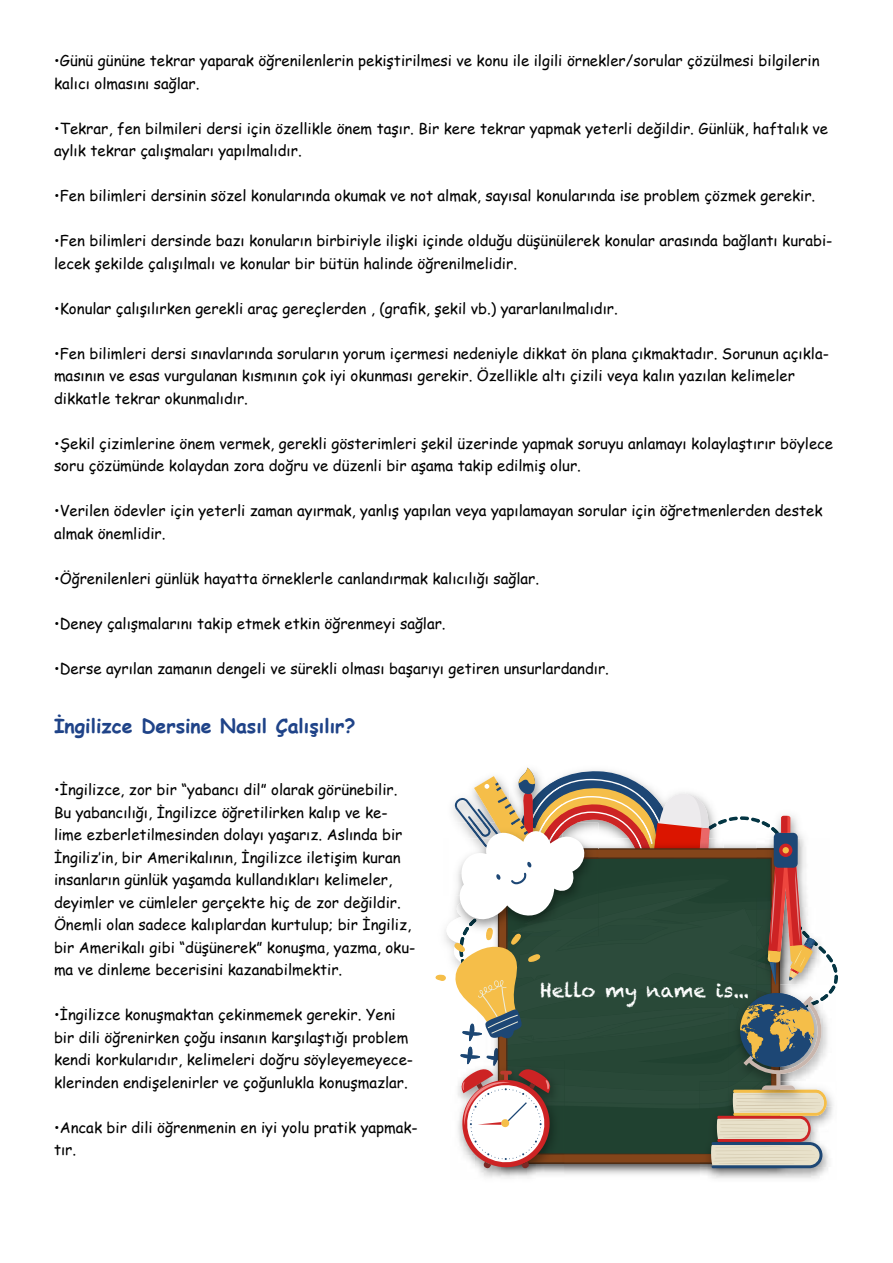
<style>
.page{position:relative;width:893px;height:1263px;background:#fff}
.page>*{position:absolute;margin:0;border:0;box-sizing:border-box;transform-origin:0 0}
.t1{font:700 19.5px "Comic Sans MS";color:#1f4388}
.t2{font:19.5px "Chalkduster";color:#fff}
.t3{font:15px/22.5px "Comic Sans MS";color:#000}
</style>
<div class="page">
<img style="left:446px;top:932px;width:7px;height:29px">
<svg style="left:436px;top:975px;width:10px;height:6px"></svg>
<img style="left:448px;top:932px;width:5px;height:4px">
<svg style="left:453px;top:768px;width:385px;height:404px"></svg>
<p class="t3" style="left:54px;top:49px;width:767px">•Günü gününe tekrar yaparak öğrenilenlerin pekiştirilmesi ve konu ile ilgili örnekler/sorular çözülmesi bilgilerin kalıcı olmasını sağlar.</p>
<p class="t3" style="left:54px;top:116px;width:776px">•Tekrar, fen bilmileri dersi için özellikle önem taşır. Bir kere tekrar yapmak yeterli değildir. Günlük, haftalık ve aylık tekrar çalışmaları yapılmalıdır.</p>
<p class="t3" style="left:54px;top:184px;width:763px">•Fen bilimleri dersinin sözel konularında okumak ve not almak, sayısal konularında ise problem çözmek gerekir.</p>
<p class="t3" style="left:54px;top:229px;width:780px">•Fen bilimleri dersinde bazı konuların birbiriyle ilişki içinde olduğu düşünülerek konular arasında bağlantı kurabi&shy;lecek şekilde çalışılmalı ve konular bir bütün halinde öğrenilmelidir.</p>
<p class="t3" style="left:54px;top:296px;width:565px">•Konular çalışılırken gerekli araç gereçlerden , (grafik, şekil vb.) yararlanılmalıdır.</p>
<p class="t3" style="left:54px;top:341px;width:776px">•Fen bilimleri dersi sınavlarında soruların yorum içermesi nedeniyle dikkat ön plana çıkmaktadır. Sorunun açıkla&shy;masının ve esas vurgulanan kısmının çok iyi okunması gerekir. Özellikle altı çizili veya kalın yazılan kelimeler dikkatle tekrar okunmalıdır.</p>
<p class="t3" style="left:54px;top:431px;width:781px">•Şekil çizimlerine önem vermek, gerekli gösterimleri şekil üzerinde yapmak soruyu anlamayı kolaylaştırır böylece soru çözümünde kolaydan zora doğru ve düzenli bir aşama takip edilmiş olur.</p>
<p class="t3" style="left:54px;top:499px;width:770px">•Verilen ödevler için yeterli zaman ayırmak, yanlış yapılan veya yapılamayan sorular için öğretmenlerden destek almak önemlidir.</p>
<p class="t3" style="left:54px;top:566px;width:487px">•Öğrenilenleri günlük hayatta örneklerle canlandırmak kalıcılığı sağlar.</p>
<p class="t3" style="left:54px;top:611px;width:393px">•Deney çalışmalarını takip etmek etkin öğrenmeyi sağlar.</p>
<p class="t3" style="left:54px;top:656px;width:557px">•Derse ayrılan zamanın dengeli ve sürekli olması başarıyı getiren unsurlardandır.</p>
<h1 class="t1" style="left:54px;top:711px;width:303px">İngilizce Dersine Nasıl Çalışılır?</h1>
<p class="t3" style="left:54px;top:778px;width:363px">•İngilizce, zor bir “yabancı dil” olarak görünebilir.<br>Bu yabancılığı, İngilizce öğretilirken kalıp ve ke&shy;lime ezberletilmesinden dolayı yaşarız. Aslında bir İngiliz’in, bir Amerikalının, İngilizce iletişim kuran insanların günlük yaşamda kullandıkları kelimeler, deyimler ve cümleler gerçekte hiç de zor değildir.<br>Önemli olan sadece kalıplardan kurtulup; bir İngiliz, bir Amerikalı gibi “düşünerek” konuşma, yazma, oku&shy;ma ve dinleme becerisini kazanabilmektir.</p>
<p class="t3" style="left:54px;top:1003px;width:361px">•İngilizce konuşmaktan çekinmemek gerekir. Yeni bir dili öğrenirken çoğu insanın karşılaştığı problem kendi korkularıdır, kelimeleri doğru söyleyemeyece&shy;klerinden endişelenirler ve çoğunlukla konuşmazlar.</p>
<p class="t3" style="left:54px;top:1115px;width:365px">•Ancak bir dili öğrenmenin en iyi yolu pratik yapmak&shy;tır.</p>
<h1 class="t2" style="left:540px;top:979px;width:211px">Hello my name is...</h1>
</div>
